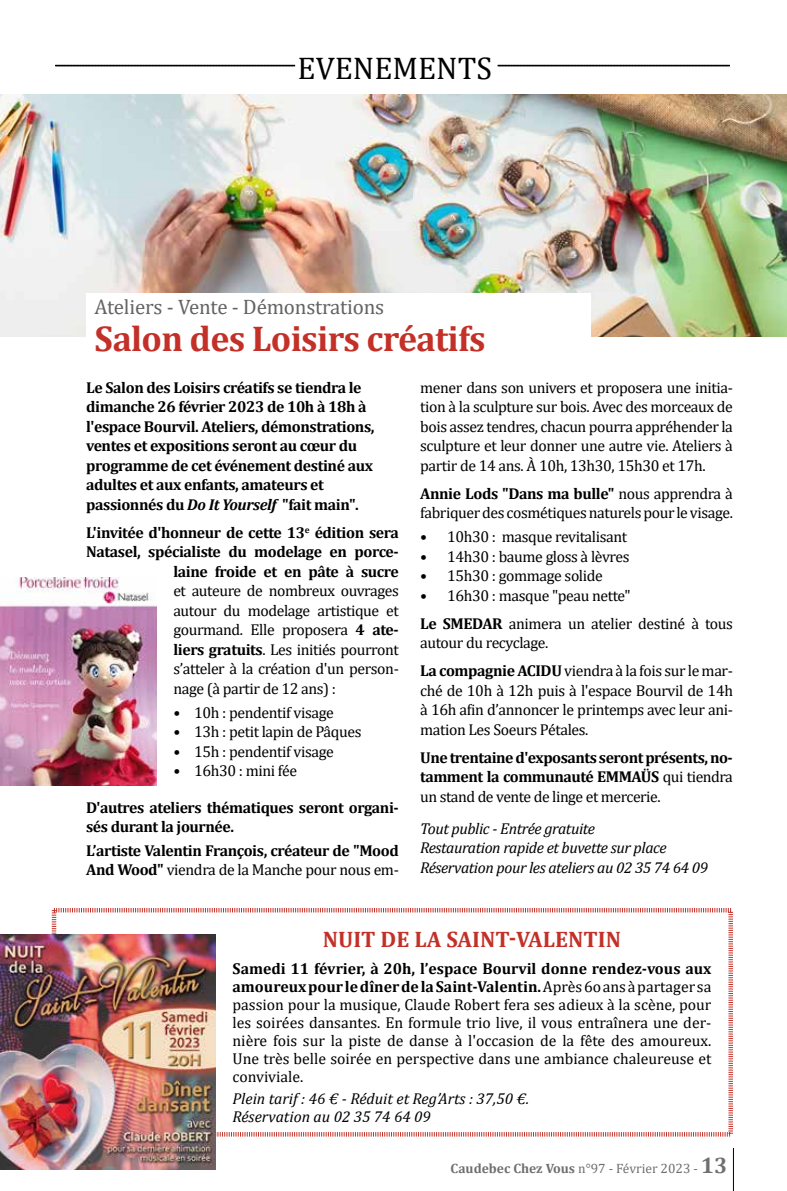
<style>
.page{position:relative;width:787px;height:1191px;background:#fff}
.page>*{position:absolute;margin:0;border:0;box-sizing:border-box;transform-origin:0 0}
.t1{font:700 36px "Cambria";letter-spacing:-.02em;color:#c33027}
.t2{font:31.5px "Cambria";color:#000}
.t3{font:700 22.5px "Cambria";color:#c33027}
.t4{font:21px "Cambria";letter-spacing:-.01em;color:#646363}
.t5{font:15.75px/19.5px "Cambria";letter-spacing:-.025em;color:#000;text-align:justify}
.t6{font:700 15.75px/19.5px "Cambria";letter-spacing:-.025em;color:#000}
.t7{font:italic 15.75px/19.5px "Cambria";letter-spacing:-.025em;color:#000}
.t8{font:italic 15.75px/18px "Cambria";color:#000}
.t9{font:13.5px "Cambria";color:#706f6f}
.s1{font-style:italic}
.s2{font-weight:700}
.s3{font-weight:400}
.s4{font-weight:700;font-size:22.5px}
</style>
<div class="page">
<img style="left:0;top:95px;width:787px;height:241px">
<svg style="left:55px;top:65px;width:240px;height:2px"></svg>
<svg style="left:498px;top:65px;width:231px;height:2px"></svg>
<div style="left:86px;top:293px;width:504px;height:77px;background:#fff"></div>
<svg style="left:51px;top:908px;width:682px;height:229px"></svg>
<hr style="left:733px;top:1148px;width:1px;height:43px;background:#000">
<img style="left:0;top:577px;width:156px;height:208px">
<img style="left:0;top:934px;width:215px;height:235px">
<h2 class="t2" style="left:297px;top:49px;width:196px">EVENEMENTS</h2>
<h3 class="t4" style="left:95px;top:294px;width:291px">Ateliers - Vente - Démonstrations</h3>
<h1 class="t1" style="left:95px;top:313px;width:392px">Salon des Loisirs créatifs</h1>
<p class="t6" style="left:86px;top:377px;width:290px">Le Salon des Loisirs créatifs se tiendra le dimanche 26 février 2023 de 10h à 18h à l'espace Bourvil. Ateliers, démonstrations, ventes et expositions seront au cœur du programme de cet événement destiné aux adultes et aux enfants, amateurs et passionnés du <span class="s1">Do It Yourself</span> "fait main".</p>
<p class="t6" style="left:86px;top:522px;width:314px;text-align:right">L'invitée d'honneur de cette 13<sup>e</sup> édition sera<br>Natasel, spécialiste du modelage en porce&shy;laine froide et en pâte à sucre</p>
<p class="t5" style="left:173px;top:581px;width:227px">et auteure de nombreux ouvrages autour du modelage artistique et gourmand. Elle proposera <span class="s2">4 ate&shy;liers gratuits</span>. Les initiés pourront s’atteler à la création d'un person&shy;nage (à partir de 12 ans) :</p>
<p class="t5" style="left:173px;top:702px;width:162px">• 10h : pendentif visage</p>
<p class="t5" style="left:173px;top:722px;width:190px">• 13h : petit lapin de Pâques</p>
<p class="t5" style="left:173px;top:741px;width:162px">• 15h : pendentif visage</p>
<p class="t5" style="left:173px;top:761px;width:125px">• 16h30 : mini fée</p>
<p class="t6" style="left:86px;top:797px;width:314px">D'autres ateliers thématiques seront organi&shy;sés durant la journée.</p>
<p class="t6" style="left:86px;top:840px;width:314px">L’artiste Valentin François, créateur de "Mood<br>And Wood" <span class="s3">viendra de la Manche pour nous em-</span></p>
<p class="t5" style="left:420px;top:377px;width:314px">mener dans son univers et proposera une initia&shy;tion à la sculpture sur bois. Avec des morceaux de bois assez tendres, chacun pourra appréhender la sculpture et leur donner une autre vie. Ateliers à partir de 14 ans. À 10h, 13h30, 15h30 et 17h.</p>
<p class="t5" style="left:420px;top:483px;width:314px"><span class="s2">Annie Lods "Dans ma bulle"</span> nous apprendra à fabriquer des cosmétiques naturels pour le visage.</p>
<p class="t5" style="left:420px;top:527px;width:208px">• 10h30 : masque revitalisant</p>
<p class="t5" style="left:420px;top:546px;width:211px">• 14h30 : baume gloss à lèvres</p>
<p class="t5" style="left:420px;top:566px;width:184px">• 15h30 : gommage solide</p>
<p class="t5" style="left:420px;top:581px;width:314px;line-height:28px">• 16h30 : masque "peau nette"<br><span class="s2">Le SMEDAR</span> animera un atelier destiné à tous</p>
<p class="t5" style="left:420px;top:628px;width:314px;line-height:28px">autour du recyclage.<br><span class="s2">La compagnie ACIDU</span> viendra à la fois sur le mar-</p>
<p class="t5" style="left:420px;top:680px;width:314px">ché de 10h à 12h puis à l'espace Bourvil de 14h à 16h afin d’annoncer le printemps avec leur ani&shy;mation Les Soeurs Pétales.</p>
<p class="t6" style="left:420px;top:747px;width:314px;text-align:justify">Une trentaine d'exposants seront présents, no&shy;tamment la communauté EMMAÜS <span class="s3">qui tiendra un stand de vente de linge et mercerie.</span></p>
<p class="t7" style="left:420px;top:818px;width:289px">Tout public - Entrée gratuite<br>Restauration rapide et buvette sur place<br>Réservation pour les ateliers au 02 35 74 64 09</p>
<h3 class="t3" style="left:323px;top:923px;width:300px">NUIT DE LA SAINT-VALENTIN</h3>
<p class="t5" style="left:232px;top:959px;width:480px;line-height:18px"><span class="s2">Samedi 11 février, à 20h, l’espace Bourvil donne rendez-vous aux amoureux pour le dîner de la Saint-Valentin.</span> Après 6o ans à partager sa passion pour la musique, Claude Robert fera ses adieux à la scène, pour les soirées dansantes. En formule trio live, il vous entraînera une der&shy;nière fois sur la piste de danse à l'occasion de la fête des amoureux.<br>Une très belle soirée en perspective dans une ambiance chaleureuse et conviviale.</p>
<p class="t8" style="left:232px;top:1088px;width:298px">Plein tarif : 46 € - Réduit et Reg’Arts : 37,50 €.<br>Réservation au 02 35 74 64 09</p>
<p class="t9" style="left:450px;top:1160px;width:278px"><span class="s2">Caudebec Chez Vous</span> n°97 - Février 2023 - <span class="s4">13</span></p>
</div>
